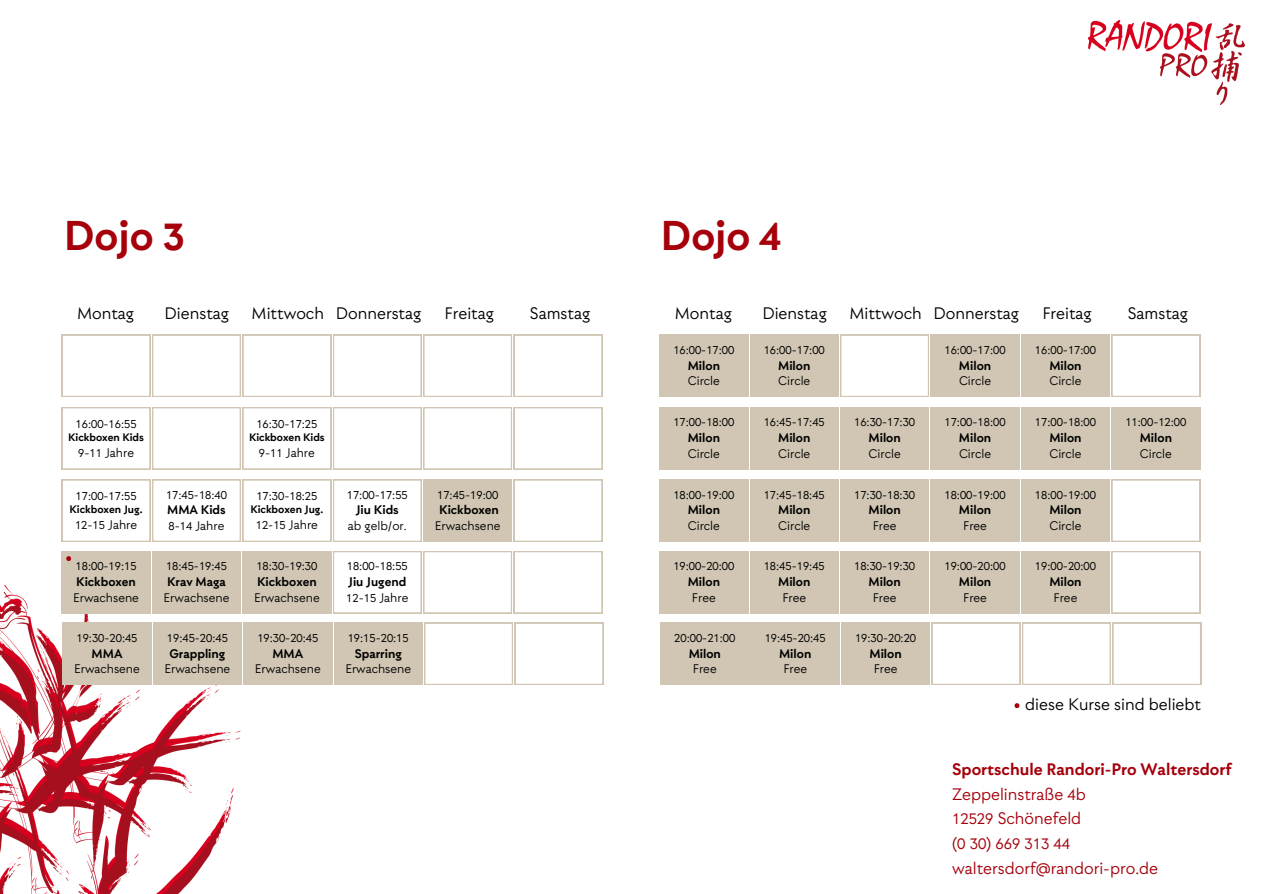
<style>
.page{position:relative;width:1263px;height:894px;background:#fff}
.page>*{position:absolute;margin:0;border:0;box-sizing:border-box;transform-origin:0 0}
.t1{font:700 45px "Utily";color:#a5000b}
.t2{font:18px "Utily";color:#000}
.t3{font:18px/24.8px "Utily";color:#a5000b}
.t4{font:13.5px/15.8px "Utily";color:#000;text-align:center}
.t5{font:700 11.7px "Utily";color:#000}
.s1{font-weight:700}
</style>
<div class="page">
<img style="left:0;top:585px;width:241px;height:308px">
<img style="left:1088px;top:20px;width:157px;height:84px">
<svg style="left:62px;top:334px;width:540px;height:62px"></svg>
<svg style="left:62px;top:407px;width:540px;height:62px"></svg>
<svg style="left:62px;top:479px;width:540px;height:62px"></svg>
<svg style="left:63px;top:622px;width:540px;height:62px"></svg>
<svg style="left:660px;top:334px;width:540px;height:62px"></svg>
<div style="left:660px;top:407px;width:540px;height:62px;background:#d0c6b3"></div>
<svg style="left:660px;top:479px;width:540px;height:62px"></svg>
<svg style="left:660px;top:551px;width:540px;height:62px"></svg>
<svg style="left:660px;top:622px;width:541px;height:62px"></svg>
<svg style="left:62px;top:551px;width:540px;height:62px"></svg>
<svg style="left:1014px;top:703px;width:5px;height:4px"></svg>
<h3 class="t1" style="left:64px;top:207px;width:122px">Dojo 3</h3>
<h3 class="t1" style="left:661px;top:207px;width:122px">Dojo 4</h3>
<h1 class="t2" style="left:77px;top:301px;width:59px">Montag</h1>
<h2 class="t2" style="left:165px;top:301px;width:66px">Dienstag</h2>
<h2 class="t2" style="left:252px;top:301px;width:74px">Mittwoch</h2>
<h2 class="t2" style="left:336px;top:301px;width:87px">Donnerstag</h2>
<h2 class="t2" style="left:445px;top:301px;width:51px">Freitag</h2>
<h2 class="t2" style="left:530px;top:301px;width:62px">Samstag</h2>
<h2 class="t4" style="left:76px;top:415px;width:62px">16:00-16:55</h2>
<p class="t5" style="left:68px;top:429px;width:77px">Kickboxen Kids</p>
<p class="t4" style="left:78px;top:444px;width:57px">9-11 Jahre</p>
<p class="t4" style="left:76px;top:487px;width:62px">17:00-17:55</p>
<p class="t5" style="left:70px;top:502px;width:74px">Kickboxen Jug.</p>
<p class="t4" style="left:75px;top:516px;width:64px">12-15 Jahre</p>
<p class="t4" style="left:256px;top:415px;width:62px">16:30-17:25</p>
<p class="t5" style="left:249px;top:429px;width:77px">Kickboxen Kids</p>
<p class="t4" style="left:259px;top:444px;width:57px">9-11 Jahre</p>
<p class="t4" style="left:166px;top:486px;width:62px;text-align:justify">17:45-18:40<br><span class="s1">MMA Kids </span>8-14 Jahre</p>
<h3 class="t4" style="left:256px;top:487px;width:62px">17:30-18:25</h3>
<p class="t5" style="left:250px;top:502px;width:74px">Kickboxen Jug.</p>
<p class="t4" style="left:256px;top:516px;width:64px">12-15 Jahre</p>
<p class="t4" style="left:347px;top:486px;width:62px">17:00-17:55<br><span class="s1">Jiu Kids<br></span>ab gelb/or.</p>
<h3 class="t4" style="left:435px;top:486px;width:67px">17:45-19:00<br><span class="s1">Kickboxen<br></span>Erwachsene</h3>
<h3 class="t4" style="left:73px;top:557px;width:67px;text-align:left">18:00-19:15<br><span class="s1">Kickboxen<br></span>Erwachsene</h3>
<h3 class="t4" style="left:164px;top:557px;width:67px;text-align:left">18:45-19:45<br><span class="s1">Krav Maga<br></span>Erwachsene</h3>
<h3 class="t4" style="left:254px;top:557px;width:67px;text-align:left">18:30-19:30<br><span class="s1">Kickboxen<br></span>Erwachsene</h3>
<h3 class="t4" style="left:346px;top:557px;width:64px;text-align:left">18:00-18:55<br><span class="s1">Jiu Jugend<br></span>12-15 Jahre</h3>
<h3 class="t4" style="left:74px;top:629px;width:67px">19:30-20:45<br><span class="s1">MMA<br></span>Erwachsene</h3>
<p class="t4" style="left:165px;top:629px;width:67px">19:45-20:45<br><span class="s1">Grappling<br></span>Erwachsene</p>
<p class="t4" style="left:255px;top:629px;width:67px">19:30-20:45<br><span class="s1">MMA<br></span>Erwachsene</p>
<h3 class="t4" style="left:345px;top:629px;width:67px">19:15-20:15<br><span class="s1">Sparring<br></span>Erwachsene</h3>
<h3 class="t2" style="left:675px;top:301px;width:59px">Montag</h3>
<h3 class="t2" style="left:762px;top:301px;width:66px">Dienstag</h3>
<h3 class="t2" style="left:849px;top:301px;width:74px">Mittwoch</h3>
<h1 class="t2" style="left:933px;top:301px;width:87px">Donnerstag</h1>
<h2 class="t2" style="left:1042px;top:301px;width:51px">Freitag</h2>
<h3 class="t2" style="left:1128px;top:301px;width:62px">Samstag</h3>
<h3 class="t4" style="left:673px;top:341px;width:62px">16:00-17:00<br><span class="s1">Milon<br></span>Circle</h3>
<h3 class="t4" style="left:764px;top:341px;width:62px">16:00-17:00<br><span class="s1">Milon<br></span>Circle</h3>
<h3 class="t4" style="left:944px;top:341px;width:62px">16:00-17:00<br><span class="s1">Milon<br></span>Circle</h3>
<h3 class="t4" style="left:1035px;top:341px;width:62px">16:00-17:00<br><span class="s1">Milon<br></span>Circle</h3>
<h2 class="t4" style="left:673px;top:414px;width:62px">17:00-18:00<br><span class="s1">Milon<br></span>Circle</h2>
<h3 class="t4" style="left:764px;top:414px;width:62px">16:45-17:45<br><span class="s1">Milon<br></span>Circle</h3>
<h3 class="t4" style="left:854px;top:414px;width:62px">16:30-17:30<br><span class="s1">Milon<br></span>Circle</h3>
<h3 class="t4" style="left:944px;top:414px;width:62px">17:00-18:00<br><span class="s1">Milon<br></span>Circle</h3>
<h3 class="t4" style="left:1035px;top:414px;width:62px">17:00-18:00<br><span class="s1">Milon<br></span>Circle</h3>
<h3 class="t4" style="left:1125px;top:414px;width:62px">11:00-12:00<br><span class="s1">Milon<br></span>Circle</h3>
<h2 class="t4" style="left:673px;top:486px;width:62px">18:00-19:00<br><span class="s1">Milon<br></span>Circle</h2>
<h3 class="t4" style="left:764px;top:486px;width:62px">17:45-18:45<br><span class="s1">Milon<br></span>Circle</h3>
<h3 class="t4" style="left:854px;top:486px;width:62px">17:30-18:30<br><span class="s1">Milon<br></span>Free</h3>
<h3 class="t4" style="left:944px;top:486px;width:62px">18:00-19:00<br><span class="s1">Milon<br></span>Free</h3>
<h3 class="t4" style="left:1035px;top:486px;width:62px">18:00-19:00<br><span class="s1">Milon<br></span>Circle</h3>
<h2 class="t4" style="left:673px;top:557px;width:62px">19:00-20:00<br><span class="s1">Milon<br></span>Free</h2>
<h2 class="t4" style="left:764px;top:557px;width:62px">18:45-19:45<br><span class="s1">Milon<br></span>Free</h2>
<h2 class="t4" style="left:854px;top:557px;width:62px">18:30-19:30<br><span class="s1">Milon<br></span>Free</h2>
<h3 class="t4" style="left:944px;top:557px;width:62px">19:00-20:00<br><span class="s1">Milon<br></span>Free</h3>
<h3 class="t4" style="left:1035px;top:557px;width:62px">19:00-20:00<br><span class="s1">Milon<br></span>Free</h3>
<h3 class="t4" style="left:674px;top:629px;width:62px">20:00-21:00<br><span class="s1">Milon<br></span>Free</h3>
<h3 class="t4" style="left:765px;top:629px;width:62px">19:45-20:45<br><span class="s1">Milon<br></span>Free</h3>
<h3 class="t4" style="left:855px;top:629px;width:62px">19:30-20:20<br><span class="s1">Milon<br></span>Free</h3>
<h3 class="t2" style="left:1025px;top:692px;width:177px">diese Kurse sind beliebt</h3>
<h3 class="t3" style="left:952px;top:756px;width:281px"><span class="s1">Sportschule Randori-Pro Waltersdorf<br></span>Zeppelinstraße 4b<br>12529 Schönefeld<br>(0 30) 669 313 44 waltersdorf@randori-pro.de</h3>
</div>
